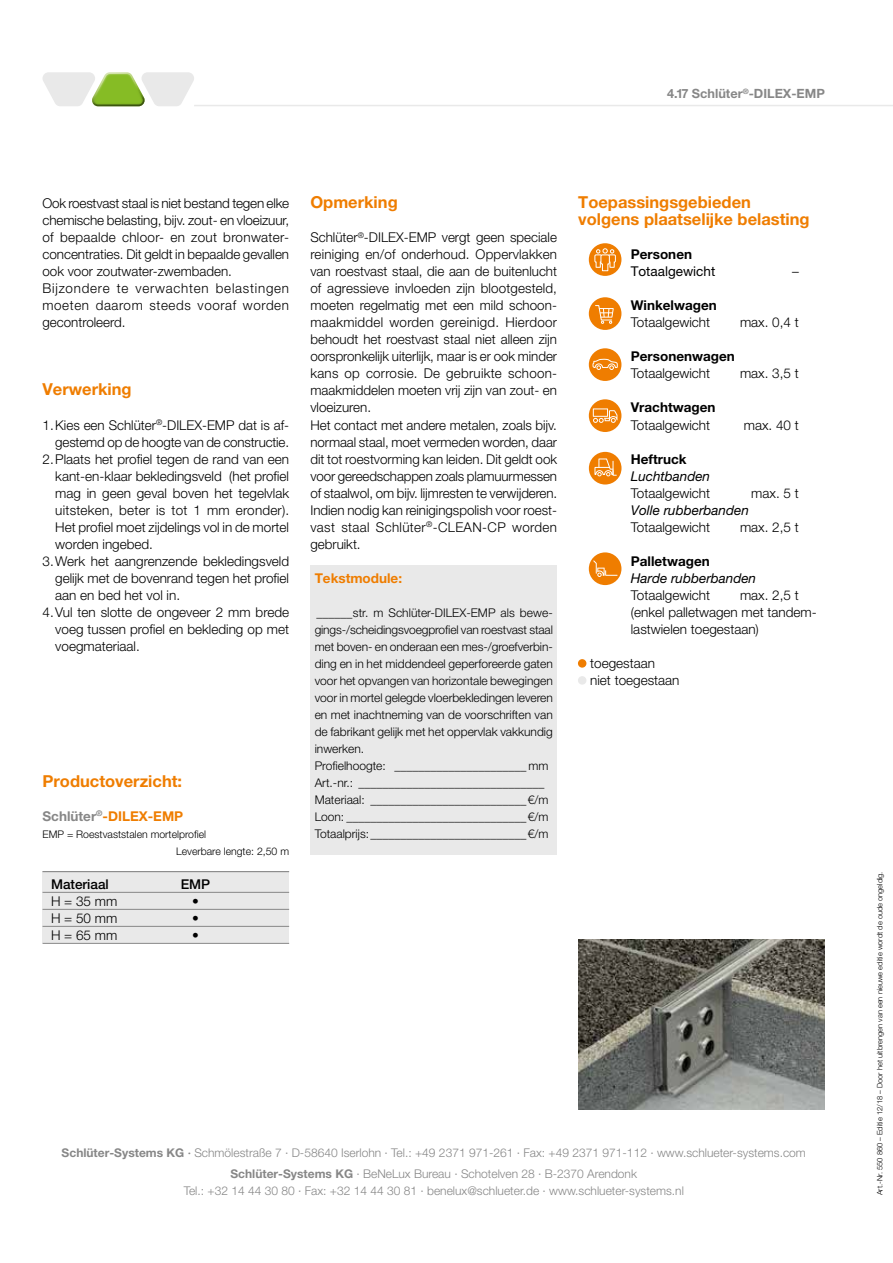
<style>
.page{position:relative;width:893px;height:1263px;background:#fff}
.page>*{position:absolute;margin:0;border:0;box-sizing:border-box;transform-origin:0 0}
.Überschrift{font:700 16.5px/17px "Helvetica Neue LT Pro";color:#ef7d00}
.Unter-Überschrift{font:700 16.5px "Helvetica Neue LT Pro";color:#ef7d00}
.Fließtext{font:300 13.5px/17px "Helvetica Neue LT Pro";color:#000;text-align:justify}
.Einzug{font:300 13.5px/17px "Helvetica Neue LT Pro";color:#000;text-align:justify}
.Fließtext-2{font:italic 13.5px/17px "Helvetica Neue LT Pro";color:#000}
.Fließtext-3{font:700 13.5px "Helvetica Neue LT Pro";color:#000}
.Unter-Überschrift-2{font:700 13.5px "Helvetica Neue LT Pro";color:#ef7d00}
.Tabelle_Fuß{font:300 13.5px "Helvetica Neue LT Pro";color:#000}
.Fließtext-4{font:13.5px "Helvetica Neue LT Pro";color:#000}
.Tabelle_Kopf{font:500 13.5px "Helvetica Neue LT Pro";color:#000}
.Seitentitel{font:700 12.75px "Helvetica Neue LT Pro";color:#878787}
.Textbaustein_1__Zeil{font:300 12px/17px "Helvetica Neue LT Pro";color:#000;text-align:justify}
.t1{font:300 12px/21.3px "Helvetica Neue LT Pro";color:#878787;text-align:center}
.Textbaustein{font:300 12px "Helvetica Neue LT Pro";color:#000}
.Material_und_Länge_7{font:300 10.5px "Helvetica Neue LT Pro";color:#000}
.Fließtext-5{font:300 7.5px "Helvetica Neue LT Pro";color:#000}
.s1{color:#878787}
.s2{font-weight:700;font-style:normal}
.s3{font-weight:700}
.s4{font-weight:500}
</style>
<div class="page">
<div style="left:43px;top:872px;width:246px;height:71px;background:#e9e9e9"></div>
<hr style="left:43px;top:871px;width:246px;height:1px;background:#878787">
<hr style="left:43px;top:892px;width:246px;height:1px;background:#878787">
<hr style="left:43px;top:909px;width:246px;height:1px;background:#878787">
<hr style="left:43px;top:926px;width:246px;height:1px;background:#878787">
<hr style="left:43px;top:943px;width:246px;height:1px;background:#878787">
<div style="left:310px;top:566px;width:247px;height:289px;background:#e9e9e9"></div>
<hr style="left:194px;top:105px;width:699px;height:1px;background:#e9e9e9">
<svg style="left:43px;top:72px;width:151px;height:34px"></svg>
<img style="left:578px;top:940px;width:247px;height:170px">
<div style="left:589px;top:243px;width:32px;height:33px;background:#ef7d00;border-radius:50%"></div>
<svg style="left:594px;top:248px;width:22px;height:24px"></svg>
<div style="left:589px;top:297px;width:32px;height:33px;background:#ef7d00;border-radius:50%"></div>
<svg style="left:594px;top:297px;width:20px;height:33px"></svg>
<div style="left:589px;top:348px;width:32px;height:33px;background:#ef7d00;border-radius:50%"></div>
<svg style="left:592px;top:358px;width:27px;height:23px"></svg>
<div style="left:589px;top:399px;width:32px;height:33px;background:#ef7d00;border-radius:50%"></div>
<svg style="left:593px;top:408px;width:24px;height:15px"></svg>
<div style="left:589px;top:452px;width:32px;height:32px;background:#ef7d00;border-radius:50%"></div>
<svg style="left:594px;top:458px;width:23px;height:18px"></svg>
<div style="left:589px;top:552px;width:32px;height:33px;background:#ef7d00;border-radius:50%"></div>
<svg style="left:593px;top:560px;width:25px;height:17px"></svg>
<div style="left:578px;top:659px;width:8px;height:9px;background:#ef7d00;border-radius:50%"></div>
<div style="left:578px;top:676px;width:8px;height:9px;background:#e9e9e9;border-radius:50%"></div>
<p class="Seitentitel" style="left:667px;top:86px;width:159px">4.17 Schlüter<sup>®</sup>-DILEX-EMP</p>
<p class="Fließtext" style="left:43px;top:195px;width:248px;text-align:left">Ook roestvast staal is niet bestand tegen elke chemische belasting, bijv. zout- en vloeizuur, of bepaalde chloor- en zout bronwater&shy;concentraties. Dit geldt in bepaalde gevallen ook voor zoutwater-zwembaden.</p>
<p class="Fließtext" style="left:43px;top:280px;width:248px">Bijzondere te verwachten belastingen moeten daarom steeds vooraf worden gecontroleerd.</p>
<p class="Überschrift" style="left:43px;top:381px;width:91px">Verwerking</p>
<p class="Einzug" style="left:43px;top:416px;width:248px;text-align:right">1.Kies een Schlüter<sup>®</sup>-DILEX-EMP dat is af&shy;gestemd op de hoogte van de constructie.</p>
<p class="Einzug" style="left:55px;top:450px;width:236px;text-indent:-13px">2.Plaats het profiel tegen de rand van een kant-en-klaar bekledingsveld (het profiel mag in geen geval boven het tegelvlak uitsteken, beter is tot 1 mm eronder).<br>Het profiel moet zijdelings vol in de mortel worden ingebed.</p>
<p class="Einzug" style="left:55px;top:552px;width:235px;text-indent:-13px">3.Werk het aangrenzende bekledingsveld gelijk met de bovenrand tegen het profiel aan en bed het vol in.</p>
<p class="Einzug" style="left:55px;top:603px;width:235px;text-indent:-13px">4.Vul ten slotte de ongeveer 2 mm brede voeg tussen profiel en bekleding op met voegmateriaal.</p>
<p class="Unter-Überschrift" style="left:43px;top:771px;width:141px">Productoverzicht:</p>
<p class="Unter-Überschrift-2" style="left:43px;top:807px;width:142px"><span class="s1">Schlüter</span><sup>®</sup>-DILEX-EMP</p>
<p class="Material_und_Länge_7" style="left:43px;top:827px;width:165px">EMP = Roestvaststalen mortelprofiel</p>
<p class="Material_und_Länge_7" style="left:176px;top:844px;width:115px">Leverbare lengte: 2,50 m</p>
<p class="Tabelle_Kopf" style="left:51px;top:876px;width:59px">Materiaal</p>
<p class="Tabelle_Kopf" style="left:181px;top:876px;width:31px">EMP</p>
<p class="Tabelle_Fuß" style="left:51px;top:893px;width:68px">H = 35 mm</p>
<p class="Tabelle_Fuß" style="left:192px;top:893px;width:8px">•</p>
<p class="Tabelle_Fuß" style="left:51px;top:910px;width:68px">H = 50 mm</p>
<p class="Tabelle_Fuß" style="left:192px;top:910px;width:8px">•</p>
<p class="Tabelle_Fuß" style="left:51px;top:927px;width:68px">H = 65 mm</p>
<p class="Tabelle_Fuß" style="left:192px;top:927px;width:8px">•</p>
<p class="Überschrift" style="left:310px;top:194px;width:89px">Opmerking</p>
<p class="Fließtext" style="left:310px;top:229px;width:248px">Schlüter<sup>®</sup>-DILEX-EMP vergt geen speciale reiniging en/of onderhoud. Oppervlakken van roestvast staal, die aan de buitenlucht of agressieve invloeden zijn blootgesteld, moeten regelmatig met een mild schoon&shy;maakmiddel worden gereinigd. Hierdoor behoudt het roestvast staal niet alleen zijn oorspronkelijk uiterlijk, maar is er ook minder kans op corrosie. De gebruikte schoon&shy;maakmiddelen moeten vrij zijn van zout- en vloeizuren.</p>
<p class="Fließtext" style="left:310px;top:416px;width:248px">Het contact met andere metalen, zoals bijv. normaal staal, moet vermeden worden, daar dit tot roestvorming kan leiden. Dit geldt ook voor gereedschappen zoals plamuurmessen of staalwol, om bijv. lijmresten te verwijderen.</p>
<p class="Fließtext" style="left:310px;top:501px;width:248px">Indien nodig kan reinigingspolish voor roest&shy;vast staal Schlüter<sup>®</sup>-CLEAN-CP worden gebruikt.</p>
<p class="Unter-Überschrift-2" style="left:315px;top:569px;width:89px">Tekstmodule:</p>
<p class="Textbaustein_1__Zeil" style="left:315px;top:604px;width:240px">______str. m Schlüter-DILEX-EMP als bewe&shy;gings-/scheidingsvoegprofiel van roestvast staal met boven- en onderaan een mes-/groefverbin&shy;ding en in het middendeel geperforeerde gaten voor het opvangen van horizontale bewegingen voor in mortel gelegde vloerbekledingen leveren en met inachtneming van de voorschriften van de fabrikant gelijk met het oppervlak vakkundig inwerken.</p>
<p class="Textbaustein" style="left:315px;top:758px;width:235px">Profielhoogte: ______________________ mm</p>
<p class="Textbaustein" style="left:315px;top:775px;width:231px">Art.-nr.: _______________________________</p>
<p class="Textbaustein" style="left:315px;top:792px;width:235px">Materiaal: __________________________€/m</p>
<p class="Textbaustein" style="left:315px;top:809px;width:235px">Loon: ______________________________€/m</p>
<p class="Textbaustein" style="left:315px;top:826px;width:235px">Totaalprijs:__________________________€/m</p>
<p class="Überschrift" style="left:578px;top:194px;width:233px">Toepassingsgebieden volgens plaatselijke belasting</p>
<p class="Fließtext-3" style="left:631px;top:246px;width:63px">Personen</p>
<p class="Fließtext-4" style="left:631px;top:264px;width:86px">Totaalgewicht</p>
<p class="Fließtext" style="left:792px;top:263px;width:8px">–</p>
<p class="Fließtext-3" style="left:631px;top:297px;width:87px">Winkelwagen</p>
<p class="Fließtext" style="left:631px;top:314px;width:81px">Totaalgewicht</p>
<p class="Fließtext" style="left:740px;top:314px;width:60px">max. 0,4 t</p>
<p class="Fließtext-3" style="left:631px;top:348px;width:106px">Personenwagen</p>
<p class="Fließtext" style="left:631px;top:365px;width:81px">Totaalgewicht</p>
<p class="Fließtext" style="left:740px;top:365px;width:60px">max. 3,5 t</p>
<p class="Fließtext-3" style="left:631px;top:399px;width:86px">Vrachtwagen</p>
<p class="Fließtext" style="left:631px;top:416px;width:81px">Totaalgewicht</p>
<p class="Fließtext" style="left:744px;top:416px;width:57px">max. 40 t</p>
<p class="Fließtext-2" style="left:631px;top:450px;width:81px"><span class="s2">Heftruck<br></span>Luchtbanden</p>
<p class="Fließtext" style="left:631px;top:484px;width:81px">Totaalgewicht</p>
<p class="Fließtext" style="left:751px;top:484px;width:49px">max. 5 t</p>
<p class="Fließtext-2" style="left:631px;top:501px;width:120px">Volle rubberbanden</p>
<p class="Fließtext" style="left:631px;top:518px;width:81px">Totaalgewicht</p>
<p class="Fließtext" style="left:740px;top:518px;width:60px">max. 2,5 t</p>
<p class="Fließtext-2" style="left:631px;top:552px;width:127px"><span class="s2">Palletwagen<br></span>Harde rubberbanden</p>
<p class="Fließtext" style="left:631px;top:586px;width:81px">Totaalgewicht</p>
<p class="Fließtext" style="left:740px;top:586px;width:60px">max. 2,5 t</p>
<p class="Fließtext" style="left:631px;top:603px;width:188px">(enkel palletwagen met tandem&shy;lastwielen toegestaan)</p>
<p class="Fließtext" style="left:590px;top:654px;width:66px">toegestaan</p>
<p class="Fließtext" style="left:590px;top:671px;width:91px">niet toegestaan</p>
<p class="t1" style="left:62px;top:1141px;width:746px"><span class="s3">Schlüter-Systems KG</span> <span class="s4">·</span> Schmölestraße 7 · D-58640 Iserlohn · Tel.: +49 2371 971-261 · Fax: +49 2371 971-112 · www.schlueter-systems.com<br><span class="s3">Schlüter-Systems KG</span> · BeNeLux Bureau · Schotelven 28 · B-2370 Arendonk</p>
<p class="t1" style="left:184px;top:1180px;width:502px">Tel.: +32 14 44 30 80 · Fax: +32 14 44 30 81 · benelux@schlueter.de · www.schlueter-systems.nl</p>
<p class="Fließtext-5" style="left:875px;top:1195px;width:325px;rotate:-90deg">Art.-Nr. 550 860 – Editie 12/18 – Door het uitbrengen van een nieuwe editie wordt de oude ongeldig.</p>
</div>
